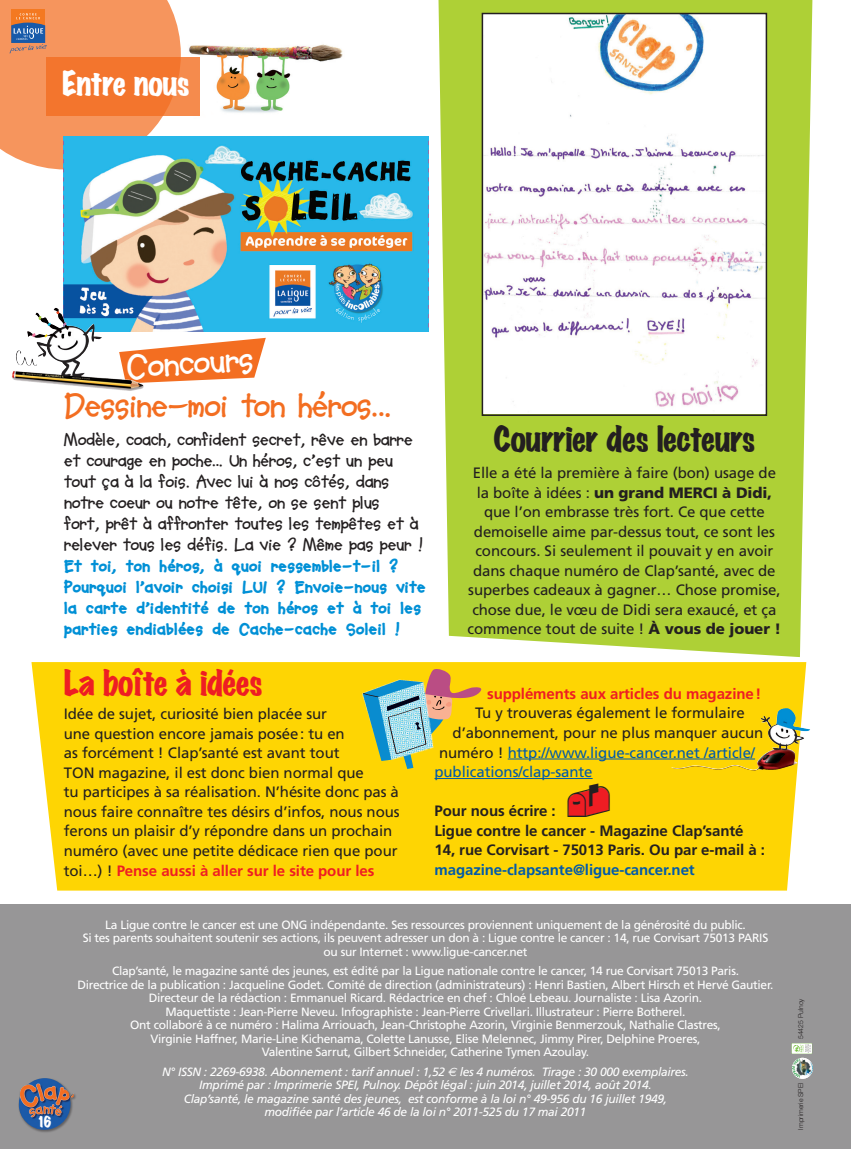
<style>
.page{position:relative;width:851px;height:1149px;background:#fff}
.page>*{position:absolute;margin:0;border:0;box-sizing:border-box;transform-origin:0 0}
.t1{font:700 34.5px "Soup Bone";letter-spacing:-.03em;color:#f36e21}
.t2{font:700 34.5px "Soup Bone";color:#fff}
.t3{font:expanded 31.5px "Marker Felt";letter-spacing:-.02em;color:#231f20}
.t4{font:expanded 31.5px "Marker Felt";letter-spacing:-.03em;color:#ee1d23}
.t5{font:expanded 30px "Marker Felt";letter-spacing:-.015em;color:#fff}
.t6{font:700 18px/21px "Soup Bone";letter-spacing:-.015em;color:#231f20}
.t7{font:15px/19.5px "Frutiger";letter-spacing:-.005em;color:#231f20}
.t8{font:700 15px/19.5px "Frutiger";letter-spacing:-.005em;color:#231f20}
.t9{font:15px "Frutiger";letter-spacing:-.005em;color:#015aaa}
.t10{font:700 15px "Frutiger";letter-spacing:-.005em;color:#ee1d23}
.t11{font:expanded 13.5px "Marker Felt";color:#fff}
.t12{font:12px/13.5px "Frutiger";letter-spacing:-.025em;color:#fff;text-align:center}
.t13{font:italic 12px/13.5px "Frutiger CE";letter-spacing:-.025em;color:#fff;text-align:center}
.t14{font:300 6.9px "Helvetica Neue";color:#231f20}
.s1{font-weight:800;color:#0090d6}
.s2{font-weight:700;color:#ee1d23}
.s3{font-weight:900}
.s4{color:#231f20}
.s5{color:#015aaa}
.s6{font-family:"Euro Sans"}
</style>
<div class="page">
<img style="left:189px;top:44px;width:154px;height:69px">
<svg style="left:438px;top:0;width:374px;height:657px;fill:#aed036"></svg>
<div style="left:31px;top:662px;width:775px;height:228px;background:#fed503"></div>
<div style="left:0;top:904px;width:850px;height:244px;background:#979697"></div>
<div style="left:47px;top:57px;width:153px;height:59px;background:#f58b4d"></div>
<div style="left:791px;top:1043px;width:20px;height:10px;background:#fff"></div>
<svg style="left:793px;top:1043px;width:9px;height:9px"></svg>
<img style="left:791px;top:1057px;width:21px;height:21px;border-radius:10px">
<svg style="left:0;top:0;width:181px;height:169px"></svg>
<div style="left:18px;top:1077px;width:59px;height:55px;background:#231f20;opacity:.45"></div>
<img style="left:18px;top:1077px;width:56px;height:52px">
<img style="left:760px;top:708px;width:24px;height:39px">
<img style="left:64px;top:136px;width:364px;height:195px">
<img style="left:484px;top:16px;width:280px;height:397px">
<div style="left:481px;top:13px;width:286px;height:403px;border:2px solid #231f20"></div>
<hr style="left:507px;top:758px;width:248px;height:1px;background:#015aaa">
<hr style="left:434px;top:777px;width:158px;height:1px;background:#015aaa">
<img style="left:336px;top:652px;width:128px;height:136px">
<svg style="left:363px;top:667px;width:122px;height:101px"></svg>
<svg style="left:388px;top:716px;width:8px;height:37px"></svg>
<svg style="left:419px;top:706px;width:7px;height:38px"></svg>
<svg style="left:119px;top:338px;width:147px;height:45px"></svg>
<img style="left:32px;top:308px;width:33px;height:27px">
<svg style="left:567px;top:783px;width:42px;height:33px"></svg>
<p class="t5" style="left:62px;top:68px;width:129px">Entre nous</p>
<p class="t2" style="left:125px;top:348px;width:129px;rotate:-3deg">Concours</p>
<p class="t1" style="left:64px;top:388px;width:329px">Dessine-moi ton héros…</p>
<p class="t6" style="left:64px;top:429px;width:363px">Modèle, coach, confident secret, rêve en barre et courage en poche… Un héros, c’est un peu tout ça à la fois. Avec lui à nos côtés, dans notre coeur ou notre tête, on se sent plus<br>fort, prêt à affronter toutes les tempêtes et à relever tous les défis. La vie ? Même pas peur !<br><span class="s1">Et toi, ton héros, à quoi ressemble-t-il ?<br>Pourquoi l’avoir choisi LUI ? Envoie-nous vite la carte d’identité de ton héros et à toi les parties endiablées de Cache-cache Soleil !</span></p>
<p class="t4" style="left:64px;top:666px;width:200px">La boîte à idées</p>
<p class="t7" style="left:64px;top:704px;width:337px">Idée de sujet, curiosité bien placée sur<br>une question encore jamais posée: tu en<br>as forcément ! Clap’santé est avant tout<br>TON magazine, il est donc bien normal que<br>tu participes à sa réalisation. N’hésite donc pas à nous faire connaître tes désirs d’infos, nous nous ferons un plaisir d’y répondre dans un prochain numéro (avec une petite dédicace rien que pour toi…) ! <span class="s2">Pense aussi à aller sur le site pour les</span></p>
<p class="t3" style="left:493px;top:422px;width:263px">Courrier des lecteurs</p>
<p class="t7" style="left:467px;top:463px;width:315px;text-align:center">Elle a été la première à faire (bon) usage de la boîte à idées : <span class="s3">un grand MERCI à Didi, </span>que l’on embrasse très fort. Ce que cette demoiselle aime par-dessus tout, ce sont les concours. Si seulement il pouvait y en avoir dans chaque numéro de Clap’santé, avec de superbes cadeaux à gagner… Chose promise, chose due, le vœu de Didi sera exaucé, et ça commence tout de suite ! <span class="s3">À vous de jouer !</span></p>
<p class="t10" style="left:487px;top:684px;width:276px">suppléments aux articles du magazine!</p>
<p class="t7" style="left:475px;top:703px;width:271px">Tu y trouveras également le formulaire</p>
<p class="t7" style="left:452px;top:722px;width:312px">d’abonnement, pour ne plus manquer aucun</p>
<p class="t9" style="left:439px;top:743px;width:317px"><span class="s4">numéro !</span> http://www.ligue-cancer.net /article/</p>
<p class="t9" style="left:434px;top:762px;width:160px">publications/clap-sante</p>
<p class="t8" style="left:434px;top:800px;width:332px">Pour nous écrire :<br>Ligue contre le cancer - Magazine Clap’santé 14, rue Corvisart - 75013 Paris. Ou par e-mail à : <span class="s5">magazine-clapsante@ligue-cancer.net</span></p>
<p class="t11" style="left:37px;top:1114px;width:17px">16</p>
<p class="t12" style="left:83px;top:917px;width:687px">La Ligue contre le cancer est une ONG indépendante. Ses ressources proviennent uniquement de la générosité du public.<br>Si tes parents souhaitent soutenir ses actions, ils peuvent adresser un don à : Ligue contre le cancer : 14, rue Corvisart 75013 PARIS ou sur Internet : www.ligue-cancer.net</p>
<p class="t12" style="left:77px;top:964px;width:697px">Clap’santé, le magazine santé des jeunes, est édité par la Ligue nationale contre le cancer, 14 rue Corvisart 75013 Paris.<br>Directrice de la publication : Jacqueline Godet. Comité de direction (administrateurs) : Henri Bastien, Albert Hirsch et Hervé Gautier.<br>Directeur de la rédaction : Emmanuel Ricard. Rédactrice en chef : Chloé Lebeau. Journaliste : Lisa Azorin.<br>Maquettiste : Jean-Pierre Neveu. Infographiste : Jean-Pierre Crivellari. Illustrateur : Pierre Botherel.<br>Ont collaboré à ce numéro : Halima Arriouach, Jean-Christophe Azorin, Virginie Benmerzouk, Nathalie Clastres,<br>Virginie Haffner, Marie-Line Kichenama, Colette Lanusse, Elise Melennec, Jimmy Pirer, Delphine Proeres,<br>Valentine Sarrut, Gilbert Schneider, Catherine Tymen Azoulay.</p>
<p class="t13" style="left:162px;top:1064px;width:528px">N° ISSN : 2269-6938. Abonnement : tarif annuel : 1,52 <span class="s6">€</span> les 4 numéros. Tirage : 30 000 exemplaires.<br>Imprimé par : Imprimerie SPEI, Pulnoy. Dépôt légal : juin 2014, juillet 2014, août 2014.<br>Clap’santé, le magazine santé des jeunes, est conforme à la loi n° 49-956 du 16 juillet 1949, modifiée par l’article 46 de la loi n° 2011-525 du 17 mai 2011</p>
<p class="t14" style="left:796px;top:1038px;width:42px;rotate:-90deg">54425 Pulnoy</p>
<p class="t14" style="left:796px;top:1129px;width:48px;rotate:-90deg">Imprimerie SPEI</p>
</div>
